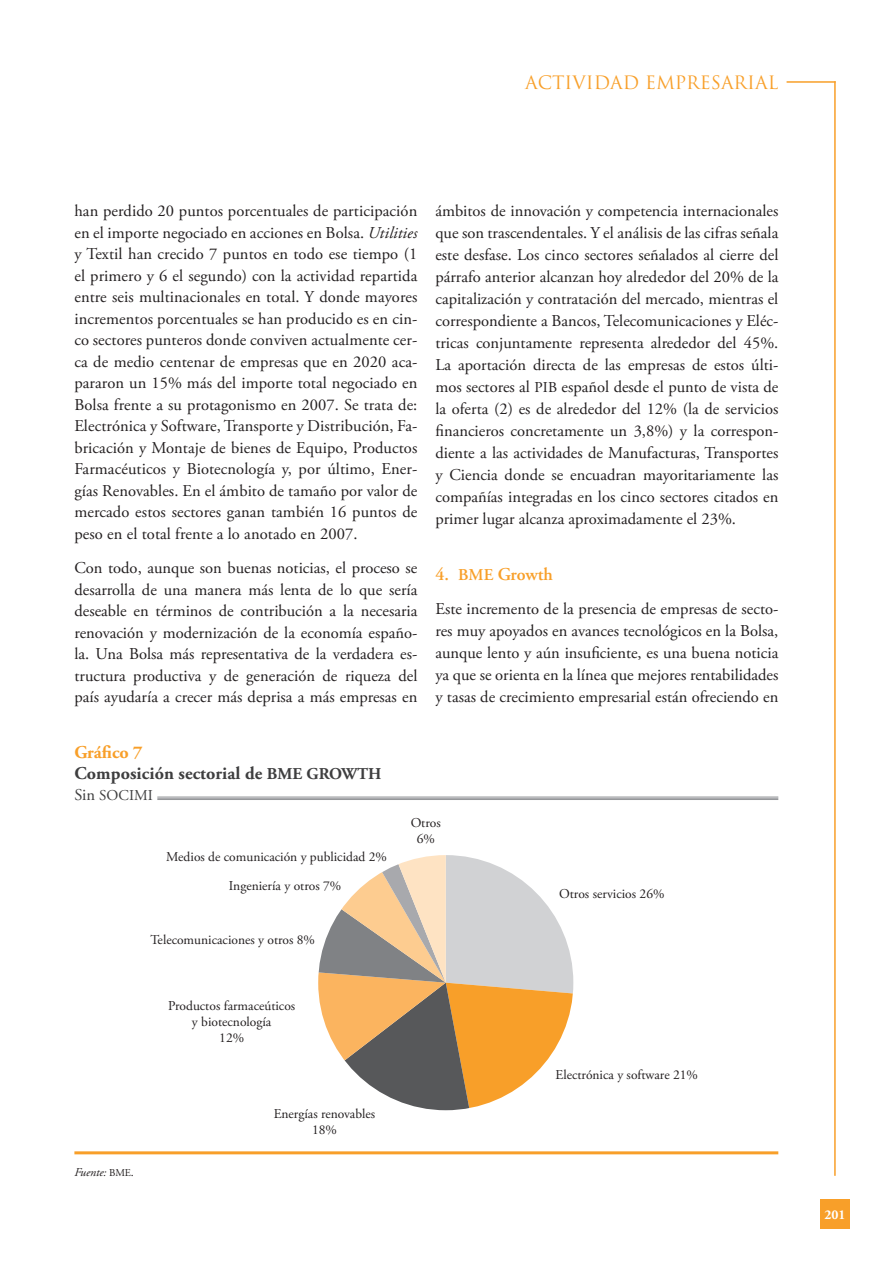
<style>
.page{position:relative;width:893px;height:1263px;background:#fff}
.page>*{position:absolute;margin:0;border:0;box-sizing:border-box;transform-origin:0 0}
.t1{font:700 18px/21px "Adobe Garamond Pro";letter-spacing:.005em;color:#3e3e3f}
.t2{font:18px "Trajan Pro";color:#f89f29}
.t3{font:600 18px "Adobe Garamond Pro";letter-spacing:-.005em;color:#f89f29}
.t4{font:16.5px/21.5px "Adobe Garamond Pro";color:#231f20;text-align:justify}
.t5{font:15px "Adobe Garamond Pro";color:#3e3e3f}
.t6{font:13.5px/16.2px "Adobe Garamond Pro";color:#231f20;text-align:center}
.t7{font:700 13.5px "Adobe Garamond Pro";color:#fff}
.t8{font:italic 12px "Adobe Garamond Pro";letter-spacing:-.01em;color:#231f20}
.s1{font-style:italic}
.s2{color:#f89f29}
.s3{font-size:16.5px}
.s4{font-size:15px}
.s5{font-style:normal;font-size:10.5px}
.s6{font-style:normal}
</style>
<div class="page">
<hr style="left:834px;top:81px;width:2px;height:1095px;background:#f89f29">
<hr style="left:787px;top:81px;width:49px;height:2px;background:#f89f29">
<div style="left:820px;top:1199px;width:30px;height:30px;background:#f89f29"></div>
<hr style="left:157px;top:797px;width:621px;height:1px;background:#939598">
<hr style="left:157px;top:798px;width:621px;height:1px;background:#939598">
<hr style="left:157px;top:799px;width:621px;height:1px;background:#939598">
<hr style="left:74px;top:1151px;width:704px;height:3px;background:#f89f29">
<svg style="left:318px;top:855px;width:255px;height:255px"></svg>
<p class="t2" style="left:525px;top:71px;width:255px">ACTIVIDAD EMPRESARIAL</p>
<p class="t4" style="left:74px;top:201px;width:345px">han perdido 20 puntos porcentuales de participación en el importe negociado en acciones en Bolsa. <span class="s1">Utilities </span>y Textil han crecido 7 puntos en todo ese tiempo (1 el primero y 6 el segundo) con la actividad repartida entre seis multinacionales en total. Y donde mayores incrementos porcentuales se han producido es en cin&shy;co sectores punteros donde conviven actualmente cer&shy;ca de medio centenar de empresas que en 2020 aca&shy;pararon un 15% más del importe total negociado en Bolsa frente a su protagonismo en 2007. Se trata de:<br>Electrónica y Software, Transporte y Distribución, Fa&shy;bricación y Montaje de bienes de Equipo, Productos Farmacéuticos y Biotecnología y, por último, Ener&shy;gías Renovables. En el ámbito de tamaño por valor de mercado estos sectores ganan también 16 puntos de peso en el total frente a lo anotado en 2007.</p>
<p class="t4" style="left:74px;top:558px;width:345px">Con todo, aunque son buenas noticias, el proceso se desarrolla de una manera más lenta de lo que sería deseable en términos de contribución a la necesaria renovación y modernización de la economía españo&shy;la. Una Bolsa más representativa de la verdadera es&shy;tructura productiva y de generación de riqueza del país ayudaría a crecer más deprisa a más empresas en</p>
<p class="t1" style="left:74px;top:742px;width:309px"><span class="s2">Gráfico 7<br></span>Composición sectorial de <span class="s3">BME GROWTH</span></p>
<p class="t5" style="left:74px;top:786px;width:80px"><span class="s3">Sin</span> SOCIMI</p>
<p class="t4" style="left:435px;top:201px;width:345px;line-height:21.9px">ámbitos de innovación y competencia internacionales que son trascendentales. Y el análisis de las cifras señala este desfase. Los cinco sectores señalados al cierre del párrafo anterior alcanzan hoy alrededor del 20% de la capitalización y contratación del mercado, mientras el correspondiente a Bancos, Telecomunicaciones y Eléc&shy;tricas conjuntamente representa alrededor del 45%.<br>La aportación directa de las empresas de estos últi&shy;mos sectores al <span class="s4">PIB</span> español desde el punto de vista de la oferta (2) es de alrededor del 12% (la de servicios financieros concretamente un 3,8%) y la correspon&shy;diente a las actividades de Manufacturas, Transportes y Ciencia donde se encuadran mayoritariamente las compañías integradas en los cinco sectores citados en primer lugar alcanza aproximadamente el 23%.</p>
<p class="t3" style="left:435px;top:563px;width:119px">4. <span class="s3">BME</span> Growth</p>
<p class="t4" style="left:435px;top:599px;width:344px;line-height:21.9px">Este incremento de la presencia de empresas de secto&shy;res muy apoyados en avances tecnológicos en la Bolsa, aunque lento y aún insuficiente, es una buena noticia ya que se orienta en la línea que mejores rentabilidades y tasas de crecimiento empresarial están ofreciendo en</p>
<p class="t6" style="left:166px;top:849px;width:222px">Medios de comunicación y publicidad 2%</p>
<p class="t6" style="left:229px;top:878px;width:114px">Ingeniería y otros 7%</p>
<p class="t6" style="left:150px;top:932px;width:166px">Telecomunicaciones y otros 8%</p>
<p class="t6" style="left:168px;top:998px;width:129px">Productos farmaceúticos y biotecnología<br>12%</p>
<p class="t6" style="left:411px;top:815px;width:32px">Otros<br>6%</p>
<p class="t8" style="left:74px;top:1165px;width:61px">Fuente: <span class="s5">BME</span><span class="s6">.</span></p>
<p class="t6" style="left:274px;top:1106px;width:103px">Energías renovables<br>18%</p>
<p class="t6" style="left:559px;top:886px;width:107px">Otros servicios 26%</p>
<p class="t6" style="left:556px;top:1067px;width:144px">Electrónica y software 21%</p>
<p class="t7" style="left:824px;top:1207px;width:23px">201</p>
</div>
